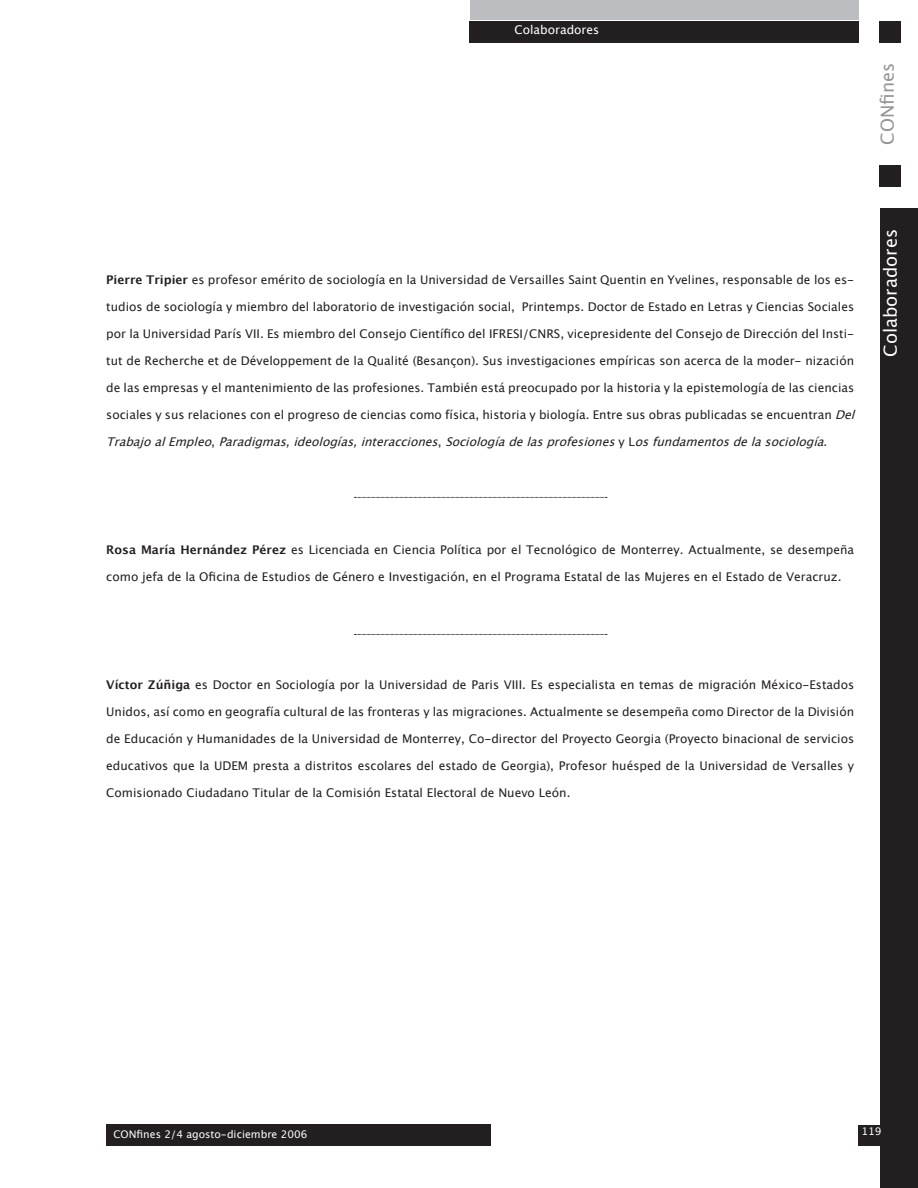
<style>
.page{position:relative;width:918px;height:1188px;background:#fff}
.page>*{position:absolute;margin:0;border:0;box-sizing:border-box;transform-origin:0 0}
.t1{font:18px "Lucida Grande";color:#fff}
.t2{font:18px "Lucida Grande";color:#939598}
.t3{font:12px "Lucida Grande";color:#231f20}
.t4{font:italic 12px "Lucida Grande";color:#231f20}
.t5{font:12px "Lucida Grande";color:#fff}
.t6{font:10.5px "Lucida Grande";color:#fdfdfd}
.s1{font-weight:700}
.s2{font-style:italic}
.s3{font-style:normal}
</style>
<div class="page">
<div style="left:880px;top:208px;width:38px;height:980px;background:#231f20"></div>
<div style="left:469px;top:21px;width:389px;height:21px;background:#231f20"></div>
<div style="left:470px;top:0;width:388px;height:19px;background:#bcbdc0"></div>
<div style="left:879px;top:21px;width:22px;height:21px;background:#231f20"></div>
<div style="left:879px;top:166px;width:22px;height:21px;background:#231f20"></div>
<div style="left:106px;top:1124px;width:385px;height:21px;background:#231f20"></div>
<div style="left:858px;top:1125px;width:42px;height:20px;background:#231f20"></div>
<svg style="left:355px;top:497px;width:252px;height:1px"></svg>
<svg style="left:355px;top:634px;width:252px;height:1px"></svg>
<p class="t5" style="left:515px;top:22px;width:86px">Colaboradores</p>
<h1 class="t2" style="left:877px;top:145px;width:83px;rotate:-90deg">CONfines</h1>
<p class="t3" style="left:106px;top:272px;width:749px"><span class="s1">Pierre Tripier</span> es profesor emérito de sociología en la Universidad de Versailles Saint Quentin en Yvelines, responsable de los es-</p>
<p class="t3" style="left:106px;top:299px;width:749px">tudios de sociología y miembro del laboratorio de investigación social, Printemps. Doctor de Estado en Letras y Ciencias Sociales</p>
<p class="t3" style="left:106px;top:326px;width:749px">por la Universidad París VII. Es miembro del Consejo Científico del IFRESI/CNRS, vicepresidente del Consejo de Dirección del Insti-</p>
<p class="t3" style="left:106px;top:353px;width:749px">tut de Recherche et de Développement de la Qualité (Besançon). Sus investigaciones empíricas son acerca de la moder- nización</p>
<p class="t3" style="left:106px;top:380px;width:749px">de las empresas y el mantenimiento de las profesiones. También está preocupado por la historia y la epistemología de las ciencias</p>
<p class="t3" style="left:106px;top:407px;width:756px">sociales y sus relaciones con el progreso de ciencias como física, historia y biología. Entre sus obras publicadas se encuentran <span class="s2">Del</span></p>
<p class="t4" style="left:106px;top:434px;width:725px">TrabajoalEmpleo<span class="s3">,</span> Paradigmas,ideologías,interacciones<span class="s3">,</span> Sociologíadelasprofesiones <span class="s3">y L</span> osfundamentosdelasociología<span class="s3">.</span></p>
<h1 class="t1" style="left:880px;top:357px;width:129px;rotate:-90deg">Colaboradores</h1>
<p class="t3" style="left:106px;top:542px;width:749px"><span class="s1">Rosa María Hernández Pérez</span> es Licenciada en Ciencia Política por el Tecnológico de Monterrey. Actualmente, se desempeña</p>
<p class="t3" style="left:106px;top:569px;width:737px">como jefa de la Oficina de Estudios de Género e Investigación, en el Programa Estatal de las Mujeres en el Estado de Veracruz.</p>
<p class="t3" style="left:106px;top:677px;width:749px"><span class="s1">Víctor Zúñiga</span> es Doctor en Sociología por la Universidad de Paris VIII. Es especialista en temas de migración México-Estados</p>
<p class="t3" style="left:106px;top:704px;width:749px">Unidos, así como en geografía cultural de las fronteras y las migraciones. Actualmente se desempeña como Director de la División</p>
<p class="t3" style="left:106px;top:731px;width:749px">de Educación y Humanidades de la Universidad de Monterrey, Co-director del Proyecto Georgia (Proyecto binacional de servicios</p>
<p class="t3" style="left:106px;top:758px;width:749px">educativos que la UDEM presta a distritos escolares del estado de Georgia), Profesor huésped de la Universidad de Versalles y</p>
<p class="t3" style="left:106px;top:785px;width:466px">Comisionado Ciudadano Titular de la Comisión Estatal Electoral de Nuevo León.</p>
<p class="t6" style="left:113px;top:1129px;width:196px">CONfines 2/4 agosto-diciembre 2006</p>
<p class="t6" style="left:862px;top:1126px;width:21px">119</p>
</div>
